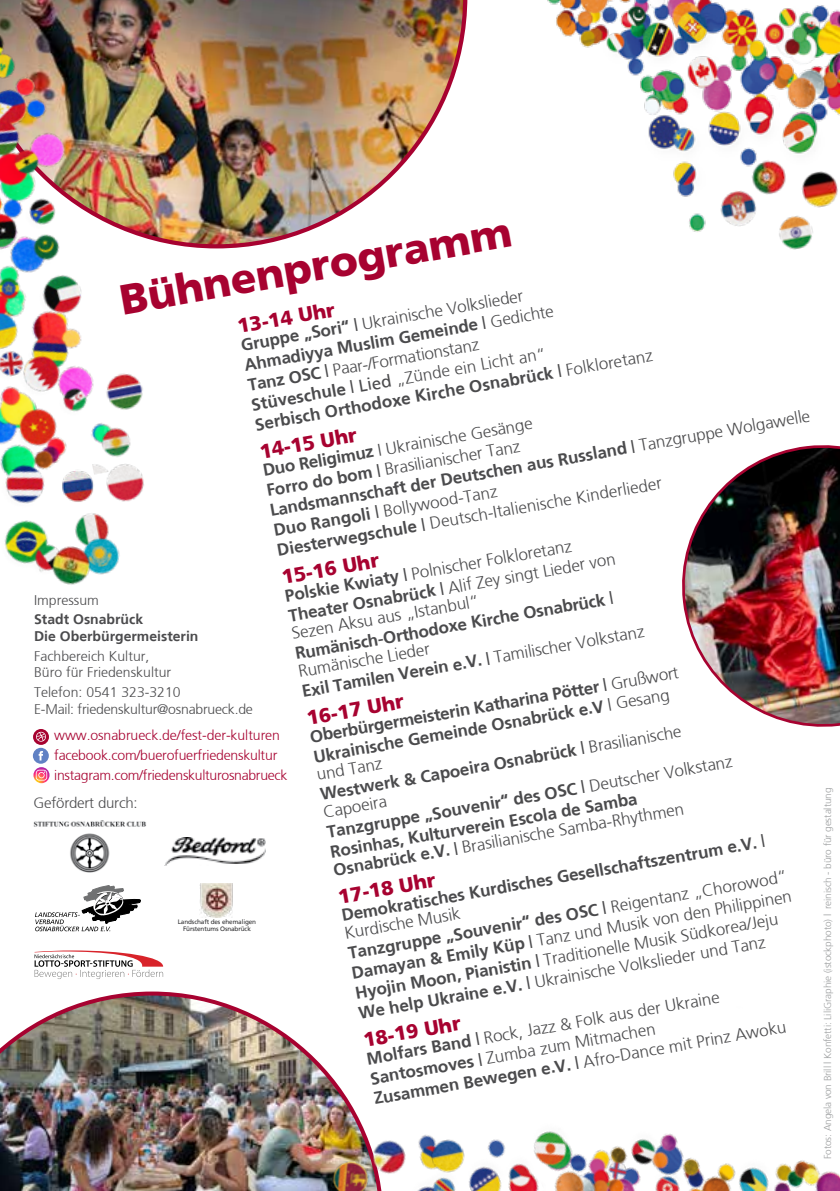
<style>
.page{position:relative;width:840px;height:1191px;background:#fff}
.page>*{position:absolute;margin:0;border:0;box-sizing:border-box;transform-origin:0 0}
.t1{font:900 42px "Frutiger";color:#a70230}
.t2{font:900 20px "Frutiger";color:#a70230}
.t3{font:300 17px/20.2px "Frutiger";color:#4b4b4d}
.t4{font:700 17px/20.2px "Frutiger";color:#4b4b4d}
.t5{font:300 15px "Frutiger";letter-spacing:-.015em;color:#4b4b4d}
.t6{font:300 14px/19.6px "Frutiger";letter-spacing:-.015em;color:#a70230}
.t7{font:300 14px/16.8px "Frutiger";color:#4b4b4d}
.t8{font:700 14px/16.8px "Frutiger";color:#4b4b4d}
.t9{font:300 10px "Frutiger";letter-spacing:-.01em;color:#9c9e9f}
.t10{font:6.4px/6.8px "Frutiger";letter-spacing:-.02em;color:#323234;text-align:center}
.s1{font-weight:400}
.s2{font-weight:300}
.s3{font-weight:700}
</style>
<div class="page">
<img style="left:547px;top:0;width:292px;height:232px">
<img style="left:682px;top:445px;width:157px;height:282px">
<img style="left:117px;top:0;width:350px;height:248px">
<img style="left:0;top:991px;width:283px;height:200px">
<img style="left:0;top:0;width:117px;height:571px">
<img style="left:283px;top:1032px;width:556px;height:159px">
<svg style="left:33px;top:729px;width:16px;height:16px"></svg>
<svg style="left:36px;top:732px;width:10px;height:9px"></svg>
<div style="left:33px;top:748px;width:16px;height:15px;background:#6081c4;border-radius:50%"></div>
<svg style="left:39px;top:751px;width:4px;height:9px"></svg>
<svg style="left:33px;top:767px;width:16px;height:16px"></svg>
<svg style="left:36px;top:769px;width:11px;height:11px"></svg>
<img style="left:96px;top:366px;width:47px;height:54px">
<img style="left:710px;top:178px;width:54px;height:54px">
<img style="left:85px;top:420px;width:46px;height:27px">
<img style="left:805px;top:161px;width:34px;height:64px">
<img style="left:54px;top:467px;width:31px;height:43px">
<img style="left:60px;top:502px;width:57px;height:29px">
<img style="left:85px;top:447px;width:59px;height:74px">
<img style="left:67px;top:527px;width:50px;height:4px">
<img style="left:40px;top:531px;width:80px;height:54px">
<img style="left:745px;top:149px;width:60px;height:59px">
<img style="left:764px;top:200px;width:59px;height:50px">
<img style="left:427px;top:1133px;width:52px;height:45px">
<img style="left:318px;top:1142px;width:35px;height:49px">
<img style="left:353px;top:1124px;width:74px;height:67px">
<img style="left:165px;top:837px;width:101px;height:28px">
<svg style="left:35px;top:950px;width:128px;height:29px"></svg>
<img style="left:199px;top:883px;width:34px;height:34px">
<img style="left:33px;top:820px;width:113px;height:52px">
<svg style="left:35px;top:885px;width:105px;height:46px"></svg>
<h1 class="t1" style="left:116px;top:275px;width:398px;rotate:-10deg">Bühnenprogramm</h1>
<p class="t4" style="left:239px;top:335px;width:405px;rotate:-10deg">Gruppe „Sori“ <span class="s1">|</span> <span class="s2">Ukrainische Volkslieder<br></span>Ahmadiyya Muslim Gemeinde <span class="s1">|</span> <span class="s2">Gedichte<br></span>Tanz OSC <span class="s1">|</span> <span class="s2">Paar-/Formationstanz<br></span>Stüveschule <span class="s1">| Lied</span> <span class="s2">„Zünde ein Licht an“<br></span>Serbisch Orthodoxe Kirche Osnabrück <span class="s1">|</span> <span class="s2">Folkloretanz</span></p>
<p class="t2" style="left:257px;top:440px;width:100px;rotate:-10deg">14-15 Uhr</p>
<p class="t2" style="left:235px;top:314px;width:100px;rotate:-10deg">13-14 Uhr</p>
<p class="t3" style="left:261px;top:461px;width:549px;rotate:-10deg"><span class="s3">Duo Religimuz</span> I Ukrainische Gesänge<br><span class="s3">Forro do bom</span> <span class="s1">|</span> Brasilianischer Tanz<br><span class="s3">Landsmannschaft der Deutschen aus Russland</span> <span class="s1">|</span> Tanzgruppe Wolgawelle <span class="s3">Duo Rangoli</span> <span class="s1">|</span> Bollywood-Tanz<br><span class="s3">Diesterwegschule</span> <span class="s1">|</span> Deutsch-Italienische Kinderlieder</p>
<p class="t2" style="left:280px;top:565px;width:100px;rotate:-10deg">15-16 Uhr</p>
<p class="t3" style="left:283px;top:586px;width:333px;rotate:-10deg"><span class="s3">Polskie Kwiaty</span> <span class="s1">|</span> Polnischer Folkloretanz<br><span class="s3">Theater Osnabrück</span> <span class="s1">|</span> Alif Zey singt Lieder von</p>
<p class="t4" style="left:290px;top:623px;width:324px;rotate:-10deg"><span class="s2">Sezen Aksu aus „Istanbul“<br></span>Rumänisch-Orthodoxe Kirche Osnabrück <span class="s1">|</span></p>
<p class="t7" style="left:34px;top:591px;width:66px">Impressum</p>
<p class="t8" style="left:34px;top:611px;width:166px">Stadt Osnabrück<br>Die Oberbürgermeisterin</p>
<p class="t7" style="left:34px;top:647px;width:138px">Fachbereich Kultur,<br>Büro für Friedenskultur</p>
<p class="t7" style="left:34px;top:684px;width:220px">Telefon: 0541 323-3210<br>E-Mail: friedenskultur@osnabrueck.de</p>
<p class="t6" style="left:54px;top:726px;width:235px">www.osnabrueck.de/fest-der-kulturen facebook.com/buerofuerfriedenskultur instagram.com/friedenskulturosnabrueck</p>
<p class="t3" style="left:297px;top:661px;width:348px;rotate:-10deg">Rumänische Lieder<br><span class="s3">Exil Tamilen Verein e.V.</span> <span class="s1">|</span> Tamilischer Volkstanz</p>
<p class="t2" style="left:304px;top:706px;width:100px;rotate:-10deg">16-17 Uhr</p>
<p class="t4" style="left:308px;top:727px;width:375px;rotate:-10deg">Oberbürgermeisterin Katharina Pötter <span class="s1">|</span> <span class="s2">Grußwort<br></span>Ukrainische Gemeinde Osnabrück e.V <span class="s2">| Gesang</span></p>
<p class="t4" style="left:315px;top:764px;width:368px;rotate:-10deg"><span class="s2">und Tanz<br></span>Westwerk &amp; Capoeira Osnabrück <span class="s1">|</span> <span class="s2">Brasilianische</span></p>
<p class="t4" style="left:321px;top:802px;width:413px;rotate:-10deg"><span class="s2">Capoeira<br></span>Tanzgruppe „Souvenir“ des OSC <span class="s1">|</span> <span class="s2">Deutscher Volkstanz<br></span>Rosinhas, Kulturverein Escola de Samba</p>
<p class="t5" style="left:34px;top:794px;width:106px">Gefördert durch:</p>
<p class="t9" style="left:821px;top:1159px;width:373px;rotate:-90deg">Fotos: Angela von Brill | Konfetti: LiliGraphie (istockphoto) | reinisch - büro für gestaltung</p>
<p class="t3" style="left:332px;top:860px;width:357px;rotate:-10deg"><span class="s3">Osnabrück e.V.</span> <span class="s1">|</span> Brasilianische Samba-Rhythmen</p>
<p class="t2" style="left:336px;top:885px;width:100px;rotate:-10deg">17-18 Uhr</p>
<p class="t4" style="left:340px;top:906px;width:431px;line-height:18px;rotate:-10deg">Demokratisches Kurdisches Gesellschaftszentrum e.V. <span class="s1">|<br></span><span class="s2">Kurdische Musik</span></p>
<p class="t3" style="left:346px;top:943px;width:448px;rotate:-10deg"><span class="s3">Tanzgruppe „Souvenir“ des OSC</span> <span class="s1">|</span> Reigentanz „Chorowod“ <span class="s3">Damayan &amp; Emily Küp</span> <span class="s1">|</span> Tanz und Musik von den Philippinen <span class="s3">Hyojin Moon, Pianistin</span> <span class="s1">|</span> Traditionelle Musik Südkorea/Jeju <span class="s3">We help Ukraine e.V.</span> <span class="s1">|</span> Ukrainische Volkslieder und Tanz</p>
<p class="t2" style="left:361px;top:1028px;width:100px;rotate:-10deg">18-19 Uhr</p>
<p class="t10" style="left:178px;top:918px;width:80px">Landschaft des ehemaligen<br>Fürstentums Osnabrück</p>
<p class="t3" style="left:365px;top:1049px;width:419px;rotate:-10deg"><span class="s3">Molfars Band</span> <span class="s1">|</span> Rock, Jazz &amp; Folk aus der Ukraine<br><span class="s3">Santosmoves</span> <span class="s1">|</span> Zumba zum Mitmachen<br><span class="s3">Zusammen Bewegen e.V.</span> <span class="s1">|</span> Afro-Dance mit Prinz Awoku</p>
</div>
